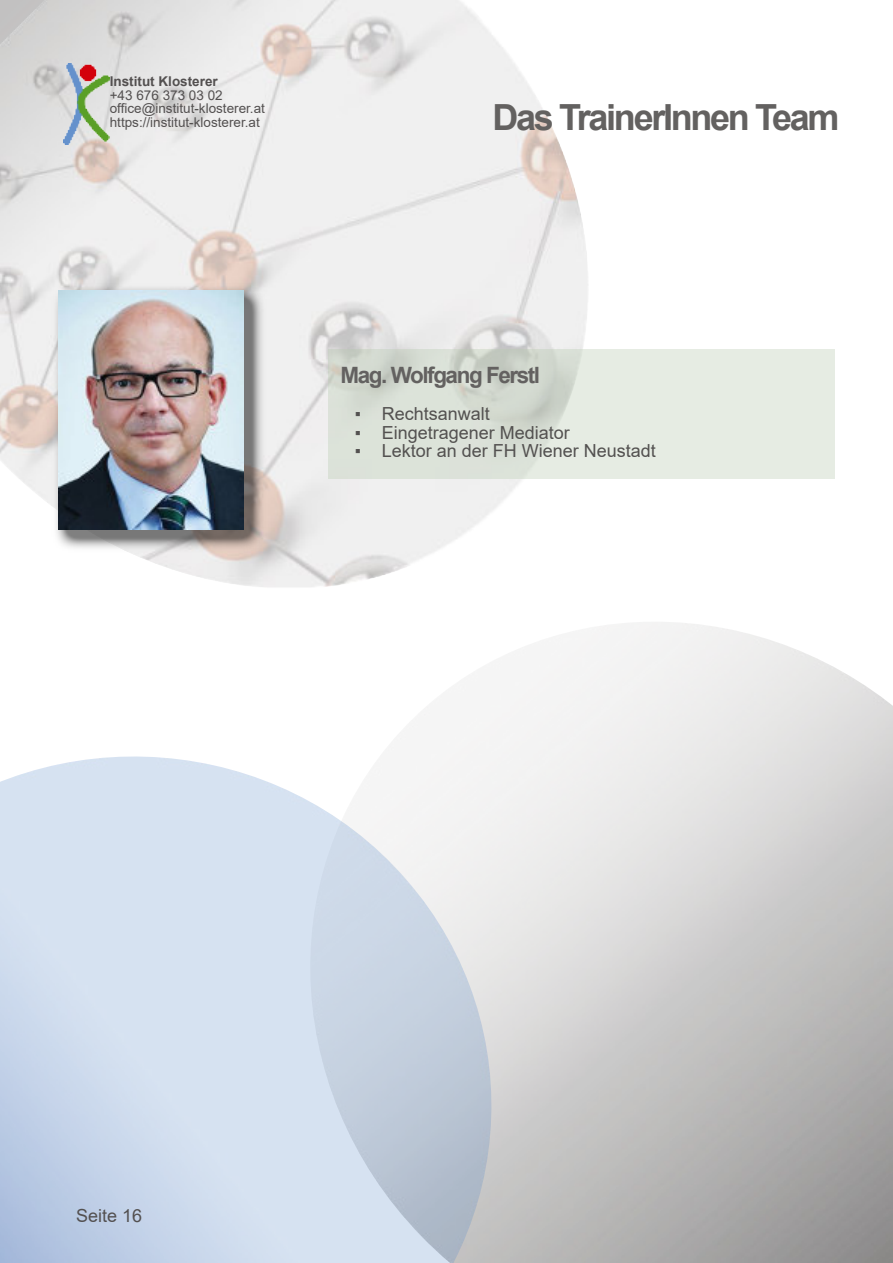
<style>
.page{position:relative;width:893px;height:1263px;background:#fff}
.page>*{position:absolute;margin:0;border:0;box-sizing:border-box;transform-origin:0 0}
.t1{font:700 36px "Arial";letter-spacing:-.065em;color:#636160}
.t2{font:700 22.5px "Arial";letter-spacing:-.065em;color:#636160}
.t3{font:18px "Arial";color:#535150}
.t4{font:18px "Arial";color:#535050}
.t5{font:13.5px/14px "Arial";color:#535050}
.t6{font:700 13.5px "Arial";color:#535050}
</style>
<div class="page">
<img style="left:0;top:0;width:588px;height:587px">
<img style="left:63px;top:64px;width:46px;height:81px">
<img style="left:51px;top:283px;width:215px;height:269px">
<img style="left:59px;top:291px;width:184px;height:238px">
<div style="left:328px;top:349px;width:506px;height:130px;background:#b8cbb0;opacity:.35"></div>
<p class="t6" style="left:110px;top:76px;width:110px">Institut Klosterer</p>
<p class="t5" style="left:110px;top:89px;width:157px">+43 676 373 03 02 office@institut-klosterer.at https://institut-klosterer.at</p>
<h1 class="t1" style="left:492px;top:103px;width:349px">Das TrainerInnen Team</h1>
<h2 class="t2" style="left:341px;top:367px;width:201px">Mag. Wolfgang Ferstl</h2>
<h3 class="t3" style="left:355px;top:407px;width:137px">▪ Rechtsanwalt</h3>
<h3 class="t3" style="left:355px;top:426px;width:217px">▪ Eingetragener Mediator</h3>
<h3 class="t3" style="left:355px;top:444px;width:303px">▪ Lektor an der FH Wiener Neustadt</h3>
<h3 class="t4" style="left:76px;top:1209px;width:68px">Seite 16</h3>
</div>
